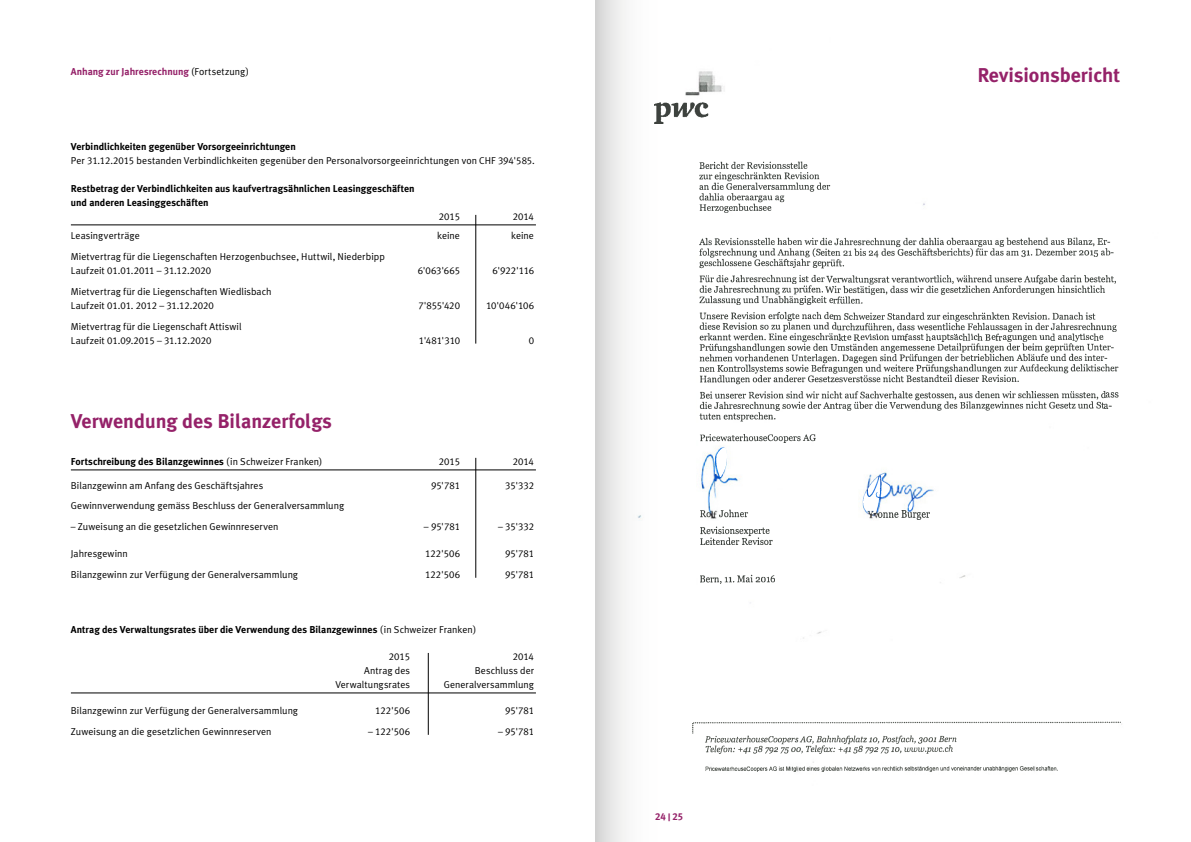
<style>
.page{position:relative;width:1191px;height:842px;background:#fff}
.page>*{position:absolute;margin:0;border:0;box-sizing:border-box;transform-origin:0 0}
.t1{font:700 20px "Meta Plus";color:#952269}
.t2{font:10px "Meta Plus Normal";letter-spacing:.005em;color:#000}
.t3{font:700 10px/14px "Meta Plus";color:#000}
.t4{font:10px "Meta Plus Normal Caps";letter-spacing:-.005em;color:#000}
.t5{font:700 10px "Meta Plus";letter-spacing:-.005em;color:#952269}
.t6{font:10px "Meta Plus Bold Caps";color:#952269}
.s1{font-family:"Meta Plus Normal";font-weight:400;color:#000}
.s2{font-family:"Meta Plus Normal Caps"}
.s3{font-family:"Meta Plus Normal"}
.s4{font-family:"Meta Plus Normal";font-weight:400}
</style>
<div class="page">
<hr style="left:71px;top:225px;width:465px;height:1px;background:#000">
<hr style="left:71px;top:470px;width:465px;height:1px;background:#000">
<hr style="left:71px;top:693px;width:465px;height:1px;background:#000">
<hr style="left:475px;top:215px;width:1px;height:129px;background:#000">
<hr style="left:475px;top:458px;width:1px;height:120px;background:#000">
<hr style="left:428px;top:653px;width:1px;height:82px;background:#000">
<img style="left:699px;top:161px;width:420px;height:281px">
<img style="left:820px;top:236px;width:297px;height:104px">
<img style="left:692px;top:721px;width:429px;height:50px">
<img style="left:864px;top:472px;width:48px;height:44px">
<img style="left:680px;top:102px;width:28px;height:16px">
<img style="left:700px;top:509px;width:72px;height:35px">
<img style="left:716px;top:447px;width:10px;height:30px">
<img style="left:700px;top:574px;width:74px;height:10px">
<img style="left:879px;top:511px;width:50px;height:8px">
<img style="left:1104px;top:393px;width:15px;height:15px">
<div style="left:595px;top:0;width:85px;height:842px;background:linear-gradient(to right,#e1e1e1,#fff)"></div>
<p class="t5" style="left:71px;top:65px;width:180px">Anhang zur Jahresrechnung <span class="s1">(Fortsetzung)</span></p>
<p class="t3" style="left:71px;top:139px;width:226px">Verbindlichkeiten gegenüber Vorsorgeeinrichtungen</p>
<p class="t2" style="left:71px;top:154px;width:465px">Per <span class="s2">31.12.2015</span> bestanden Verbindlichkeiten gegenüber den Personalvorsorgeeinrichtungen von CHF <span class="s2">394</span>'<span class="s2">585.</span></p>
<p class="t3" style="left:71px;top:181px;width:345px">Restbetrag der Verbindlichkeiten aus kaufvertragsähnlichen Leasinggeschäften und anderen Leasinggeschäften</p>
<p class="t4" style="left:439px;top:210px;width:23px">2015</p>
<p class="t4" style="left:513px;top:210px;width:23px">2014</p>
<p class="t2" style="left:71px;top:229px;width:70px">Leasingverträge</p>
<p class="t2" style="left:437px;top:229px;width:24px">keine</p>
<p class="t2" style="left:511px;top:229px;width:24px">keine</p>
<p class="t2" style="left:71px;top:250px;width:315px">Mietvertrag für die Liegenschaften Herzogenbuchsee, Huttwil, Niederbipp</p>
<p class="t4" style="left:71px;top:264px;width:142px"><span class="s3">Laufzeit</span> 01.01.2011 – 31.12.2020</p>
<p class="t4" style="left:418px;top:264px;width:44px">6<span class="s3">'</span>063<span class="s3">'</span>665</p>
<p class="t4" style="left:492px;top:264px;width:43px">6<span class="s3">'</span>922<span class="s3">'</span>116</p>
<p class="t2" style="left:71px;top:285px;width:202px">Mietvertrag für die Liegenschaften Wiedlisbach</p>
<p class="t4" style="left:71px;top:299px;width:144px"><span class="s3">Laufzeit</span> 01.01. 2012 – 31.12.2020</p>
<p class="t4" style="left:418px;top:299px;width:43px">7<span class="s3">'</span>855<span class="s3">'</span>420</p>
<p class="t4" style="left:486px;top:299px;width:49px">10<span class="s3">'</span>046<span class="s3">'</span>106</p>
<p class="t2" style="left:71px;top:320px;width:172px">Mietvertrag für die Liegenschaft Attiswil</p>
<p class="t4" style="left:71px;top:334px;width:142px"><span class="s3">Laufzeit</span> 01.09.2015 – 31.12.2020</p>
<p class="t4" style="left:419px;top:334px;width:43px">1<span class="s3">'</span>481<span class="s3">'</span>310</p>
<p class="t4" style="left:529px;top:334px;width:7px">0</p>
<h1 class="t1" style="left:71px;top:409px;width:262px">Verwendung des Bilanzerfolgs</h1>
<p class="t3" style="left:71px;top:454px;width:253px">Fortschreibung des Bilanzgewinnes <span class="s4">(in Schweizer Franken)</span></p>
<p class="t4" style="left:439px;top:455px;width:23px">2015</p>
<p class="t4" style="left:513px;top:455px;width:23px">2014</p>
<p class="t2" style="left:71px;top:479px;width:194px">Bilanzgewinn am Anfang des Geschäftsjahres</p>
<p class="t4" style="left:431px;top:479px;width:31px">95<span class="s3">'</span>781</p>
<p class="t4" style="left:505px;top:479px;width:30px">35<span class="s3">'</span>332</p>
<p class="t2" style="left:71px;top:499px;width:275px">Gewinnverwendung gemäss Beschluss der Generalversammlung</p>
<p class="t2" style="left:71px;top:520px;width:209px">– Zuweisung an die gesetzlichen Gewinnreserven</p>
<p class="t4" style="left:424px;top:520px;width:38px">– 95<span class="s3">'</span>781</p>
<p class="t4" style="left:498px;top:520px;width:37px">– 35<span class="s3">'</span>332</p>
<p class="t2" style="left:71px;top:547px;width:58px">Jahresgewinn</p>
<p class="t4" style="left:425px;top:547px;width:36px">122<span class="s3">'</span>506</p>
<p class="t4" style="left:505px;top:547px;width:31px">95<span class="s3">'</span>781</p>
<p class="t2" style="left:71px;top:568px;width:229px">Bilanzgewinn zur Verfügung der Generalversammlung</p>
<p class="t4" style="left:425px;top:568px;width:36px">122<span class="s3">'</span>506</p>
<p class="t4" style="left:505px;top:568px;width:31px">95<span class="s3">'</span>781</p>
<p class="t3" style="left:71px;top:622px;width:407px">Antrag des Verwaltungsrates über die Verwendung des Bilanzgewinnes <span class="s4">(in Schweizer Franken)</span></p>
<p class="t4" style="left:389px;top:650px;width:23px">2015</p>
<p class="t4" style="left:513px;top:650px;width:23px">2014</p>
<p class="t2" style="left:364px;top:664px;width:47px">Antrag des</p>
<p class="t2" style="left:475px;top:664px;width:61px">Beschluss der</p>
<p class="t2" style="left:335px;top:678px;width:76px">Verwaltungsrates</p>
<p class="t2" style="left:444px;top:678px;width:92px">Generalversammlung</p>
<p class="t2" style="left:71px;top:704px;width:229px">Bilanzgewinn zur Verfügung der Generalversammlung</p>
<p class="t4" style="left:375px;top:704px;width:36px">122<span class="s3">'</span>506</p>
<p class="t4" style="left:505px;top:704px;width:31px">95<span class="s3">'</span>781</p>
<p class="t2" style="left:71px;top:725px;width:202px">Zuweisung an die gesetzlichen Gewinnreserven</p>
<p class="t4" style="left:368px;top:725px;width:43px"><span class="s3">–</span> 122<span class="s3">'</span>506</p>
<p class="t4" style="left:498px;top:725px;width:38px">– 95<span class="s3">'</span>781</p>
<p class="t6" style="left:655px;top:811px;width:30px">24|25</p>
<h1 class="t1" style="left:977px;top:64px;width:144px">Revisionsbericht</h1>
</div>
